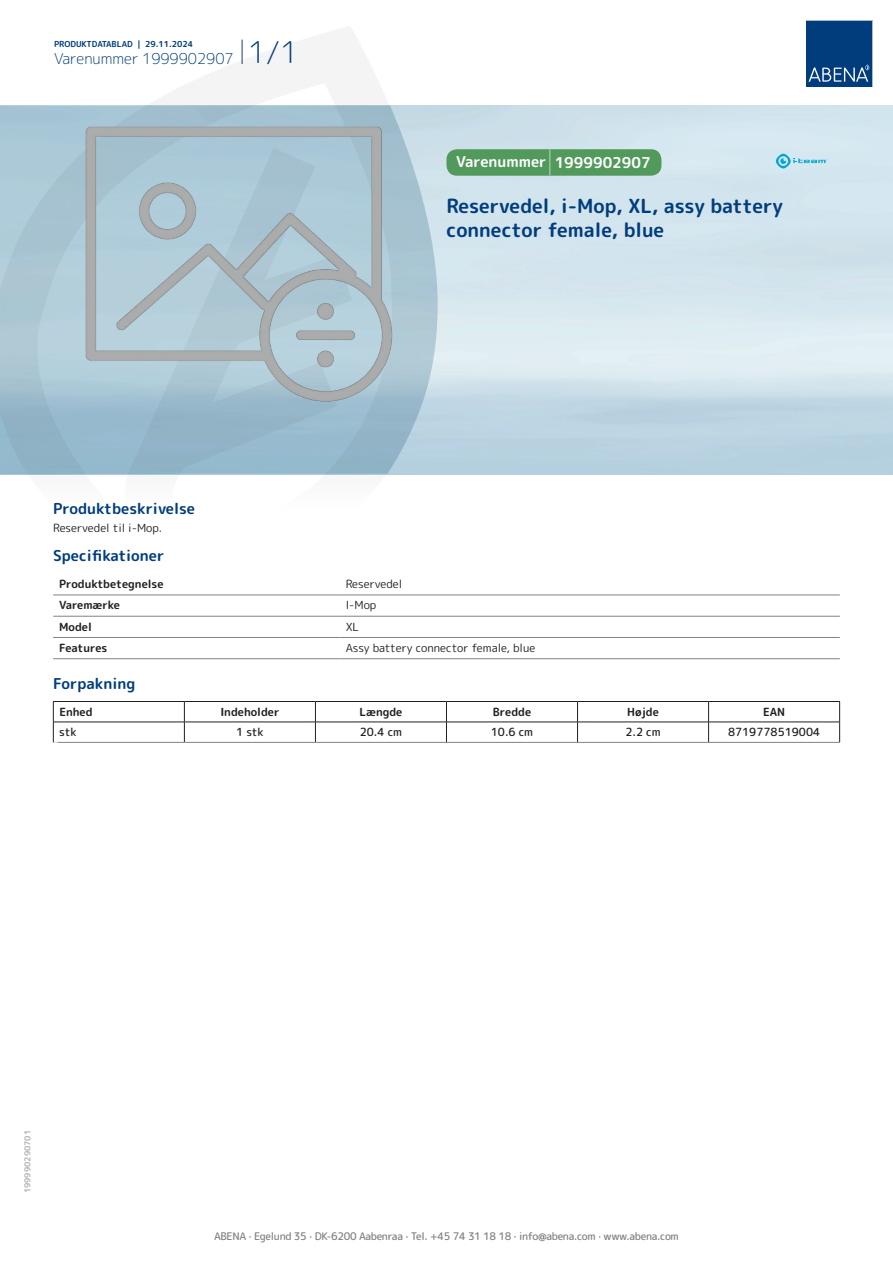
<style>
.page{position:relative;width:893px;height:1263px;background:#fff}
.page>*{position:absolute;margin:0;border:0;box-sizing:border-box;transform-origin:0 0}
.t1{font:700 19.5px/24px "Rounded Mplus 1 c";color:#013d7d}
.t2{font:700 15px "Rounded Mplus 1 c";color:#013d7d}
.t3{font:300 15px "Rounded Mplus 1 c";color:#013d7d}
.t4{font:700 15px "Rounded Mplus 1 c";color:#fff}
.t5{font:700 11.25px "Rounded Mplus 1 c";color:#231f20}
.t6{font:11.25px "Rounded Mplus 1 c";color:#231f20}
.t7{font:500 11.25px "Rounded Mplus 1 c";color:#231f20}
.t8{font:500 10.5px "Rounded Mplus 1 c";letter-spacing:-.03em;color:#808285}
.t9{font:700 10.5px "Rounded Mplus 1 c";color:#fff}
.t10{font:700 8.25px "Rounded Mplus 1 c";color:#013d7d}
.t11{font:700 8.25px "Rounded Mplus 1 c";color:#b2b3b7}
.s1{font-size:30px}
.s2{font-size:25.5px}
</style>
<div class="page">
<svg style="left:0;top:26px;width:439px;height:569px"></svg>
<svg style="left:0;top:106px;width:438px;height:368px;background:#a3c1d1"></svg>
<svg style="left:242px;top:40px;width:1px;height:24px"></svg>
<svg style="left:806px;top:20px;width:67px;height:67px;background:#144b86"></svg>
<img style="left:86px;top:127px;width:306px;height:275px">
<hr style="left:53px;top:595px;width:287px;height:1px;background:#808285">
<hr style="left:340px;top:595px;width:500px;height:1px;background:#808285">
<hr style="left:53px;top:616px;width:287px;height:1px;background:#808285">
<hr style="left:340px;top:616px;width:500px;height:1px;background:#808285">
<hr style="left:53px;top:637px;width:287px;height:1px;background:#808285">
<hr style="left:340px;top:637px;width:500px;height:1px;background:#808285">
<hr style="left:53px;top:658px;width:287px;height:1px;background:#808285">
<hr style="left:340px;top:658px;width:500px;height:1px;background:#808285">
<hr style="left:53px;top:701px;width:131px;height:1px;background:#231f20">
<hr style="left:184px;top:701px;width:131px;height:1px;background:#231f20">
<hr style="left:315px;top:701px;width:131px;height:1px;background:#231f20">
<hr style="left:446px;top:701px;width:131px;height:1px;background:#231f20">
<hr style="left:577px;top:701px;width:132px;height:1px;background:#231f20">
<hr style="left:709px;top:701px;width:131px;height:1px;background:#231f20">
<hr style="left:53px;top:722px;width:131px;height:1px;background:#231f20">
<svg style="left:53px;top:702px;width:1px;height:40px"></svg>
<hr style="left:184px;top:722px;width:131px;height:1px;background:#231f20">
<svg style="left:184px;top:702px;width:1px;height:40px"></svg>
<hr style="left:315px;top:722px;width:131px;height:1px;background:#231f20">
<svg style="left:315px;top:702px;width:1px;height:40px"></svg>
<hr style="left:446px;top:722px;width:131px;height:1px;background:#231f20">
<svg style="left:446px;top:702px;width:1px;height:40px"></svg>
<hr style="left:577px;top:722px;width:132px;height:1px;background:#231f20">
<svg style="left:577px;top:702px;width:1px;height:40px"></svg>
<hr style="left:709px;top:722px;width:131px;height:1px;background:#231f20">
<svg style="left:708px;top:702px;width:1px;height:40px"></svg>
<svg style="left:839px;top:702px;width:1px;height:40px"></svg>
<hr style="left:53px;top:742px;width:131px;height:1px;background:#808285">
<hr style="left:184px;top:742px;width:131px;height:1px;background:#808285">
<hr style="left:315px;top:742px;width:131px;height:1px;background:#808285">
<hr style="left:446px;top:742px;width:131px;height:1px;background:#808285">
<hr style="left:577px;top:742px;width:132px;height:1px;background:#808285">
<hr style="left:709px;top:742px;width:131px;height:1px;background:#808285">
<div style="left:446px;top:149px;width:215px;height:27px;background:#52995c;border-radius:10px"></div>
<svg style="left:776px;top:154px;width:51px;height:14px"></svg>
<p class="t10" style="left:54px;top:38px;width:141px">PRODUKTDATABLAD | 29.11.2024</p>
<h2 class="t3" style="left:54px;top:48px;width:246px">Varenummer 1999902907 <span class="s1">1/1</span></h2>
<h2 class="t4" style="left:456px;top:152px;width:196px">Varenummer <span class="s2">|</span> 1999902907</h2>
<h1 class="t1" style="left:446px;top:194px;width:338px">Reservedel, i-Mop, XL, assy battery connector female, blue</h1>
<h2 class="t2" style="left:53px;top:498px;width:143px">Produktbeskrivelse</h2>
<p class="t6" style="left:53px;top:520px;width:110px">Reservedel til i-Mop.</p>
<h2 class="t2" style="left:53px;top:545px;width:113px">Specifikationer</h2>
<p class="t5" style="left:59px;top:576px;width:106px">Produktbetegnelse</p>
<p class="t6" style="left:346px;top:576px;width:58px">Reservedel</p>
<p class="t5" style="left:59px;top:597px;width:62px">Varemærke</p>
<p class="t6" style="left:346px;top:597px;width:32px">I-Mop</p>
<p class="t5" style="left:59px;top:618px;width:34px">Model</p>
<p class="t6" style="left:346px;top:618px;width:15px">XL</p>
<p class="t5" style="left:59px;top:640px;width:50px">Features</p>
<p class="t6" style="left:346px;top:640px;width:191px">Assy battery connector female, blue</p>
<h2 class="t2" style="left:53px;top:673px;width:84px">Forpakning</h2>
<p class="t5" style="left:59px;top:704px;width:35px">Enhed</p>
<p class="t5" style="left:220px;top:704px;width:61px">Indeholder</p>
<p class="t5" style="left:359px;top:704px;width:44px">Længde</p>
<p class="t5" style="left:493px;top:704px;width:40px">Bredde</p>
<p class="t5" style="left:627px;top:704px;width:33px">Højde</p>
<p class="t5" style="left:763px;top:704px;width:24px">EAN</p>
<p class="t7" style="left:59px;top:724px;width:19px">stk</p>
<p class="t7" style="left:236px;top:724px;width:29px">1 stk</p>
<p class="t7" style="left:360px;top:724px;width:44px">20.4 cm</p>
<p class="t7" style="left:491px;top:724px;width:44px">10.6 cm</p>
<p class="t7" style="left:625px;top:724px;width:37px">2.2 cm</p>
<p class="t7" style="left:728px;top:724px;width:94px">8719778519004</p>
<p class="t9" style="left:53px;top:738px;width:7px">*</p>
<p class="t11" style="left:22px;top:1193px;width:65px;rotate:-90deg">199990290701</p>
<p class="t8" style="left:214px;top:1229px;width:466px">ABENA · Egelund 35 · DK-6200 Aabenraa · Tel. +45 74 31 18 18 · info@abena.com · www.abena.com</p>
</div>
